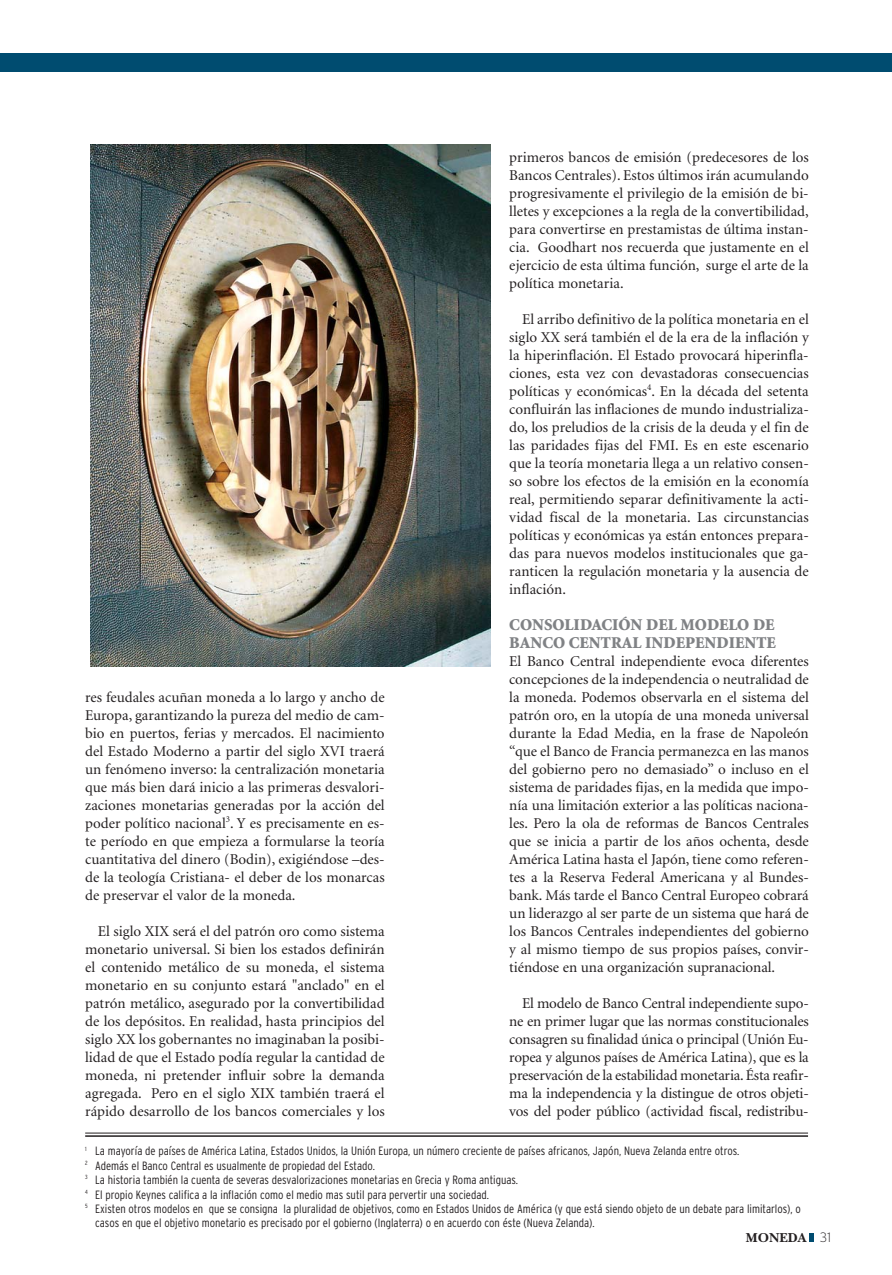
<style>
.page{position:relative;width:892px;height:1275px;background:#fff}
.page>*{position:absolute;margin:0;border:0;box-sizing:border-box;transform-origin:0 0}
.t1{font:900 16.5px/18px "Minion";color:#808285}
.t2{font:15px/18px "Minion";color:#231f20;text-align:justify}
.t3{font:13.5px "New Baskerville Bold SC";color:#231f20}
.t4{font:300 condensed 12px "Interstate";color:#231f20}
.s1{font-family:"Interstate";font-weight:200}
</style>
<div class="page">
<div style="left:0;top:53px;width:892px;height:19px;background:#004c70"></div>
<div style="left:809px;top:1233px;width:5px;height:9px;background:#004c70"></div>
<hr style="left:85px;top:1135px;width:723px;height:1px;background:#231f20">
<hr style="left:85px;top:1132px;width:723px;height:1px;background:#231f20">
<img style="left:90px;top:145px;width:401px;height:521px">
<p class="t2" style="left:85px;top:689px;width:301px">res feudales acuñan moneda a lo largo y ancho de Europa, garantizando la pureza del medio de cam&shy;bio en puertos, ferias y mercados. El nacimiento del Estado Moderno a partir del siglo XVI traerá un fenómeno inverso: la centralización monetaria que más bien dará inicio a las primeras desvalori&shy;zaciones monetarias generadas por la acción del poder político nacional<sup>3</sup>. Y es precisamente en es&shy;te período en que empieza a formularse la teoría cuantitativa del dinero (Bodin), exigiéndose –des&shy;de la teología Cristiana- el deber de los monarcas de preservar el valor de la moneda.</p>
<p class="t2" style="left:85px;top:923px;width:301px;text-indent:13px">El siglo XIX será el del patrón oro como sistema monetario universal. Si bien los estados definirán el contenido metálico de su moneda, el sistema monetario en su conjunto estará "anclado" en el patrón metálico, asegurado por la convertibilidad de los depósitos. En realidad, hasta principios del siglo XX los gobernantes no imaginaban la posibi&shy;lidad de que el Estado podía regular la cantidad de moneda, ni pretender influir sobre la demanda agregada. Pero en el siglo XIX también traerá el rápido desarrollo de los bancos comerciales y los</p>
<p class="t2" style="left:509px;top:149px;width:301px">primeros bancos de emisión (predecesores de los Bancos Centrales). Estos últimos irán acumulando progresivamente el privilegio de la emisión de bi&shy;lletes y excepciones a la regla de la convertibilidad, para convertirse en prestamistas de última instan&shy;cia. Goodhart nos recuerda que justamente en el ejercicio de esta última función, surge el arte de la política monetaria.</p>
<p class="t2" style="left:509px;top:311px;width:301px;text-indent:13px">El arribo definitivo de la política monetaria en el siglo XX será también el de la era de la inflación y la hiperinflación. El Estado provocará hiperinfla&shy;ciones, esta vez con devastadoras consecuencias políticas y económicas<sup>4</sup>. En la década del setenta confluirán las inflaciones de mundo industrializa&shy;do, los preludios de la crisis de la deuda y el fin de las paridades fijas del FMI. Es en este escenario que la teoría monetaria llega a un relativo consen&shy;so sobre los efectos de la emisión en la economía real, permitiendo separar definitivamente la acti&shy;vidad fiscal de la monetaria. Las circunstancias políticas y económicas ya están entonces prepara&shy;das para nuevos modelos institucionales que ga&shy;ranticen la regulación monetaria y la ausencia de inflación.</p>
<p class="t1" style="left:509px;top:617px;width:268px">CONSOLIDACIÓN DEL MODELO DE<br>BANCO CENTRAL INDEPENDIENTE</p>
<p class="t2" style="left:509px;top:653px;width:301px">El Banco Central independiente evoca diferentes concepciones de la independencia o neutralidad de la moneda. Podemos observarla en el sistema del patrón oro, en la utopía de una moneda universal durante la Edad Media, en la frase de Napoleón “que el Banco de Francia permanezca en las manos del gobierno pero no demasiado” o incluso en el sistema de paridades fijas, en la medida que impo&shy;nía una limitación exterior a las políticas naciona&shy;les. Pero la ola de reformas de Bancos Centrales que se inicia a partir de los años ochenta, desde América Latina hasta el Japón, tiene como referen&shy;tes a la Reserva Federal Americana y al Bundes&shy;bank. Más tarde el Banco Central Europeo cobrará un liderazgo al ser parte de un sistema que hará de los Bancos Centrales independientes del gobierno y al mismo tiempo de sus propios países, convir&shy;tiéndose en una organización supranacional.</p>
<p class="t2" style="left:509px;top:995px;width:301px;text-indent:13px">El modelo de Banco Central independiente supo&shy;ne en primer lugar que las normas constitucionales consagren su finalidad única o principal (Unión Eu&shy;ropea y algunos países de América Latina), que es la preservación de la estabilidad monetaria. Ésta reafir&shy;ma la independencia y la distingue de otros objeti&shy;vos del poder público (actividad fiscal, redistribu-</p>
<p class="t4" style="left:85px;top:1146px;width:656px"><sup>1</sup> La mayoría de países de América Latina, Estados Unidos, la Unión Europa, un número creciente de países africanos, Japón, Nueva Zelanda entre otros.</p>
<p class="t4" style="left:85px;top:1161px;width:291px"><sup>2</sup> Además el Banco Central es usualmente de propiedad del Estado.</p>
<p class="t4" style="left:85px;top:1175px;width:434px"><sup>3</sup> La historia también la cuenta de severas desvalorizaciones monetarias en Grecia y Roma antiguas.</p>
<p class="t4" style="left:85px;top:1189px;width:405px"><sup>4</sup> El propio Keynes califica a la inflación como el medio mas sutil para pervertir una sociedad.</p>
<p class="t4" style="left:85px;top:1204px;width:717px"><sup>5</sup> Existen otros modelos en que se consigna la pluralidad de objetivos, como en Estados Unidos de América (y que está siendo objeto de un debate para limitarlos), o</p>
<p class="t4" style="left:95px;top:1218px;width:501px">casos en que el objetivo monetario es precisado por el gobierno (Inglaterra) o en acuerdo con éste (Nueva Zelanda).</p>
<p class="t3" style="left:746px;top:1233px;width:87px">MONEDA <span class="s1">31</span></p>
</div>
